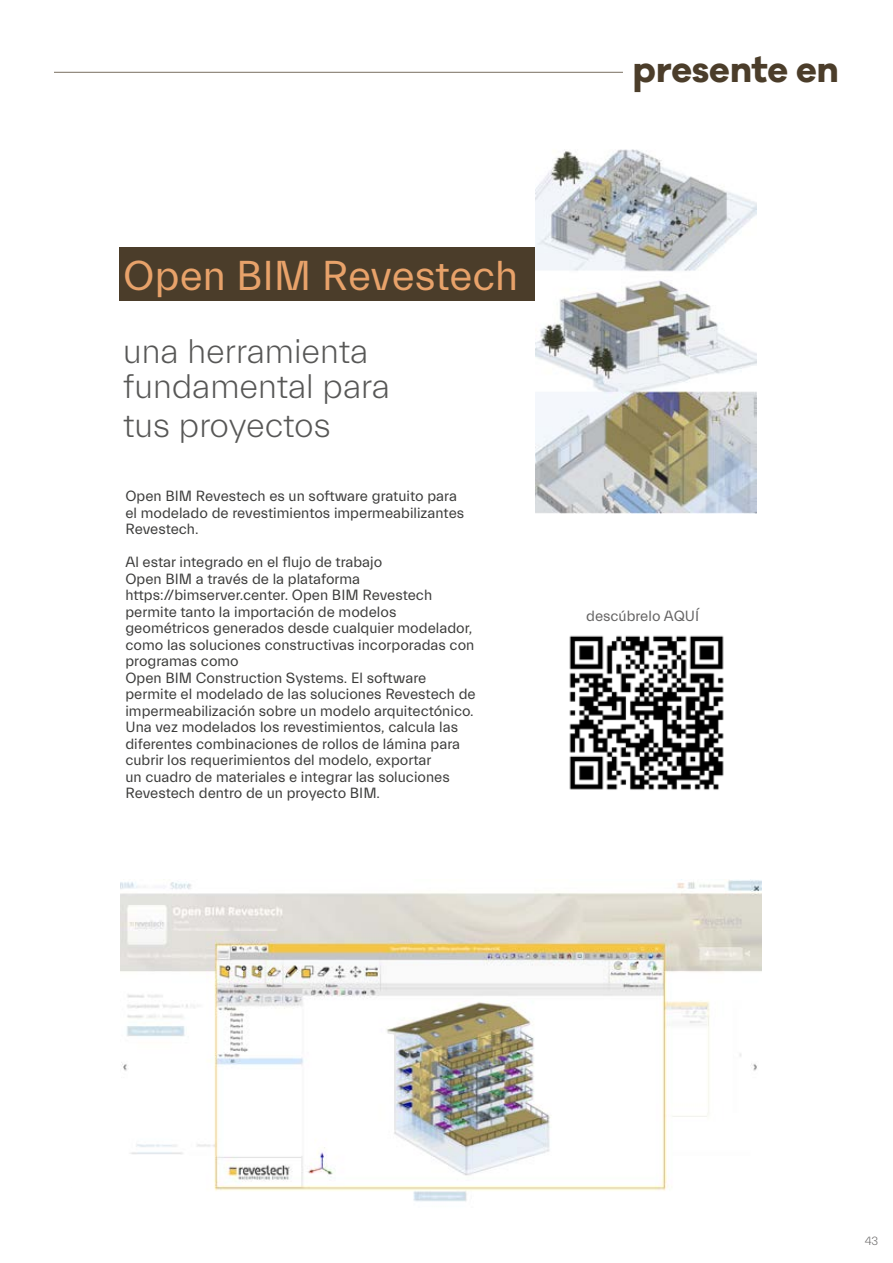
<style>
.page{position:relative;width:893px;height:1263px;background:#fff}
.page>*{position:absolute;margin:0;border:0;box-sizing:border-box;transform-origin:0 0}
.t1{font:42.3px "Everett";color:#e8a26a}
.t2{font:700 36px "Galano Classic Alt";letter-spacing:-.005em;color:#4b3d2a}
.t3{font:300 34.5px/34.5px "Everett";color:#575756}
.t4{font:15px/16.5px "Everett";color:#3c3c3b}
.t5{font:15px "Everett";color:#646363}
.t6{font:300 12px "Everett";color:#646363}
</style>
<div class="page">
<div style="left:119px;top:248px;width:417px;height:53px;background:#4b3d2a"></div>
<img style="left:120px;top:879px;width:642px;height:323px">
<img style="left:535px;top:149px;width:222px;height:364px">
<img style="left:569px;top:635px;width:155px;height:155px">
<hr style="left:54px;top:72px;width:569px;height:1px;background:#786e60">
<h1 class="t1" style="left:123px;top:253px;width:396px">Open BIM Revestech</h1>
<h3 class="t3" style="left:123px;top:335px;width:268px">una herramienta fundamental para</h3>
<h3 class="t3" style="left:123px;top:409px;width:209px">tus proyectos</h3>
<p class="t4" style="left:125px;top:488px;width:340px">Open BIM Revestech es un software gratuito para el modelado de revestimientos impermeabilizantes<br>Revestech.</p>
<p class="t4" style="left:125px;top:554px;width:352px">Al estar integrado en el flujo de trabajo<br>Open BIM a través de la plataforma https://bimserver.center. Open BIM Revestech permite tanto la importación de modelos geométricos generados desde cualquier modelador, como las soluciones constructivas incorporadas con programas como<br>Open BIM Construction Systems. El software permite el modelado de las soluciones Revestech de impermeabilización sobre un modelo arquitectónico.<br>Una vez modelados los revestimientos, calcula las diferentes combinaciones de rollos de lámina para cubrir los requerimientos del modelo, exportar<br>un cuadro de materiales e integrar las soluciones Revestech dentro de un proyecto BIM.</p>
<h2 class="t2" style="left:633px;top:44px;width:208px">presente en</h2>
<p class="t5" style="left:586px;top:608px;width:115px">descúbrelo AQUÍ</p>
<p class="t6" style="left:865px;top:1234px;width:15px">43</p>
</div>
